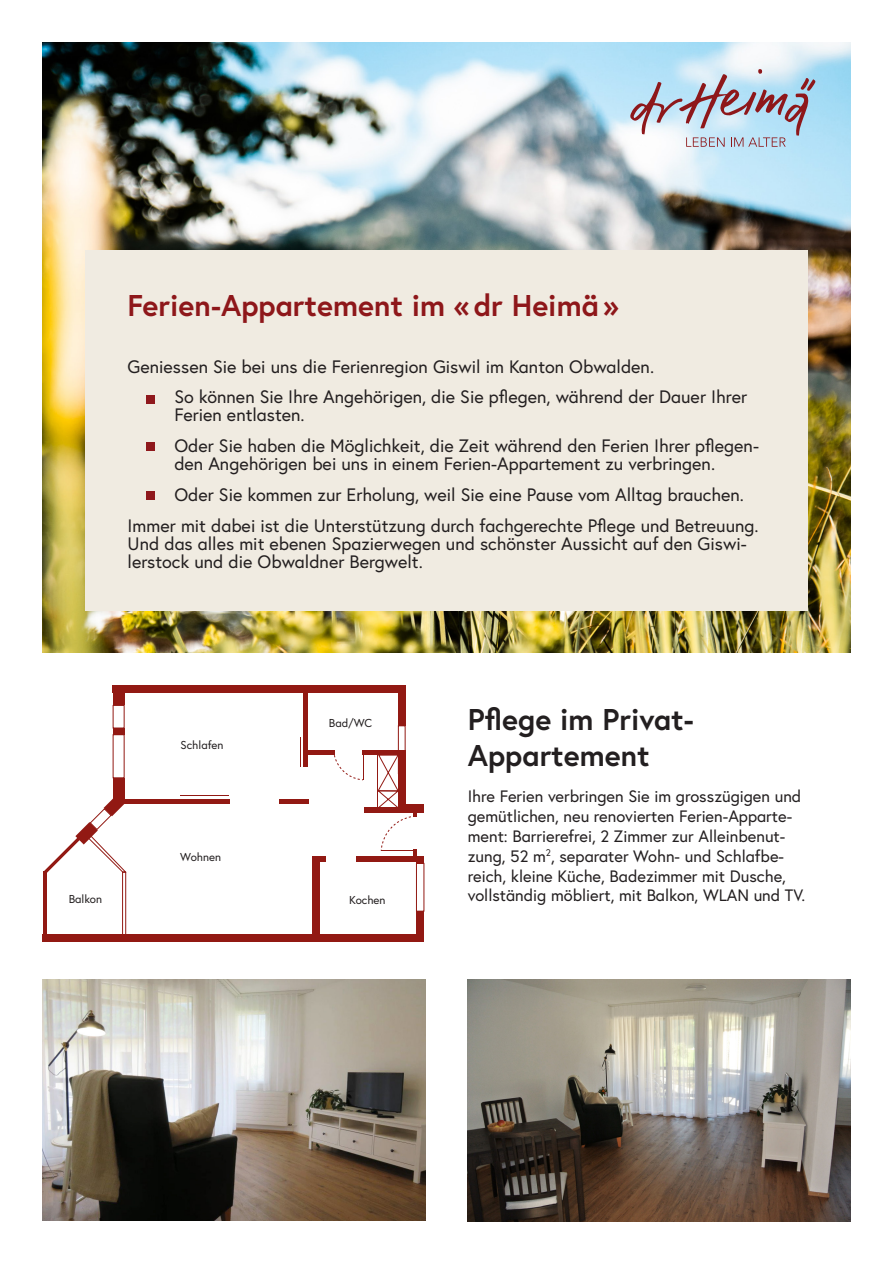
<style>
.page{position:relative;width:893px;height:1263px;background:#fff}
.page>*{position:absolute;margin:0;border:0;box-sizing:border-box;transform-origin:0 0}
.t1{font:700 30px "Europa";color:#8e171a}
.t2{font:700 30px/36px "Europa";color:#231f20}
.t3{font:18px/18px "Europa";color:#231f20}
.t4{font:16.5px/19.8px "Europa";color:#231f20}
.t5{font:11.55px "Europa";color:#231f20}
</style>
<div class="page">
<img style="left:43px;top:43px;width:807px;height:610px">
<div style="left:85px;top:250px;width:723px;height:360px;background:#f0ebe1"></div>
<div style="left:113px;top:685px;width:291px;height:7px;background:#921913"></div>
<div style="left:312px;top:856px;width:8px;height:83px;background:#921913"></div>
<hr style="left:43px;top:872px;width:3px;height:67px;background:#921913">
<div style="left:122px;top:872px;width:4px;height:67px;border:1px solid #921913"></div>
<div style="left:113px;top:685px;width:12px;height:20px;background:#921913"></div>
<div style="left:113px;top:728px;width:12px;height:7px;background:#921913"></div>
<div style="left:113px;top:778px;width:12px;height:25px;background:#921913"></div>
<svg style="left:43px;top:798px;width:84px;height:76px"></svg>
<div style="left:417px;top:911px;width:7px;height:28px;background:#921913"></div>
<div style="left:398px;top:750px;width:7px;height:59px;background:#921913"></div>
<div style="left:398px;top:685px;width:7px;height:40px;background:#921913"></div>
<div style="left:303px;top:685px;width:5px;height:82px;background:#921913"></div>
<hr style="left:300px;top:737px;width:1px;height:30px;background:#921913">
<hr style="left:180px;top:795px;width:49px;height:1px;background:#921913">
<div style="left:363px;top:750px;width:36px;height:5px;background:#921913"></div>
<div style="left:304px;top:750px;width:31px;height:5px;background:#921913"></div>
<div style="left:279px;top:799px;width:30px;height:5px;background:#921913"></div>
<div style="left:115px;top:799px;width:115px;height:5px;background:#921913"></div>
<div style="left:357px;top:856px;width:67px;height:5px;background:#921913"></div>
<div style="left:364px;top:807px;width:60px;height:6px;background:#921913"></div>
<div style="left:312px;top:856px;width:13px;height:5px;background:#921913"></div>
<div style="left:416px;top:863px;width:8px;height:48px;border:1px solid #921913"></div>
<div style="left:398px;top:725px;width:7px;height:49px;border:1px solid #921913"></div>
<div style="left:42px;top:934px;width:382px;height:8px;background:#921913"></div>
<hr style="left:363px;top:750px;width:1px;height:30px;background:#921913">
<svg style="left:376px;top:754px;width:48px;height:109px"></svg>
<svg style="left:334px;top:751px;width:29px;height:29px"></svg>
<svg style="left:630px;top:69px;width:186px;height:78px;background:#bbc4d3"></svg>
<img style="left:43px;top:979px;width:382px;height:241px">
<img style="left:468px;top:979px;width:382px;height:242px">
<div style="left:146px;top:395px;width:9px;height:9px;background:#8f181c"></div>
<div style="left:146px;top:443px;width:9px;height:8px;background:#8f181c"></div>
<div style="left:146px;top:491px;width:9px;height:9px;background:#8f181c"></div>
<p class="t1" style="left:128px;top:285px;width:492px">Ferien-Appartement im «dr Heimä»</p>
<p class="t3" style="left:128px;top:357px;width:528px">Geniessen Sie bei uns die Ferienregion Giswil im Kanton Obwalden.</p>
<p class="t3" style="left:174px;top:388px;width:574px">So können Sie Ihre Angehörigen, die Sie pflegen, während der Dauer Ihrer<br>Ferien entlasten.</p>
<p class="t3" style="left:174px;top:436px;width:586px">Oder Sie haben die Möglichkeit, die Zeit während den Ferien Ihrer pflegen&shy;den Angehörigen bei uns in einem Ferien-Appartement zu verbringen.</p>
<p class="t3" style="left:174px;top:485px;width:571px">Oder Sie kommen zur Erholung, weil Sie eine Pause vom Alltag brauchen.</p>
<p class="t3" style="left:128px;top:516px;width:632px">Immer mit dabei ist die Unterstützung durch fachgerechte Pflege und Betreuung.<br>Und das alles mit ebenen Spazierwegen und schönster Aussicht auf den Giswi&shy;lerstock und die Obwaldner Bergwelt.</p>
<p class="t5" style="left:181px;top:738px;width:44px">Schlafen</p>
<p class="t5" style="left:180px;top:850px;width:42px">Wohnen</p>
<p class="t5" style="left:329px;top:715px;width:45px">Bad/WC</p>
<p class="t5" style="left:69px;top:892px;width:35px">Balkon</p>
<p class="t5" style="left:349px;top:893px;width:38px">Kochen</p>
<p class="t2" style="left:468px;top:701px;width:227px">Pflege im Privat-<br>Appartement</p>
<p class="t4" style="left:468px;top:786px;width:339px">Ihre Ferien verbringen Sie im grosszügigen und gemütlichen, neu renovierten Ferien-Apparte&shy;ment: Barrierefrei, 2 Zimmer zur Alleinbenut&shy;zung, 52 m<sup>2</sup>, separater Wohn- und Schlafbe&shy;reich, kleine Küche, Badezimmer mit Dusche, vollständig möbliert, mit Balkon, WLAN und TV.</p>
</div>
